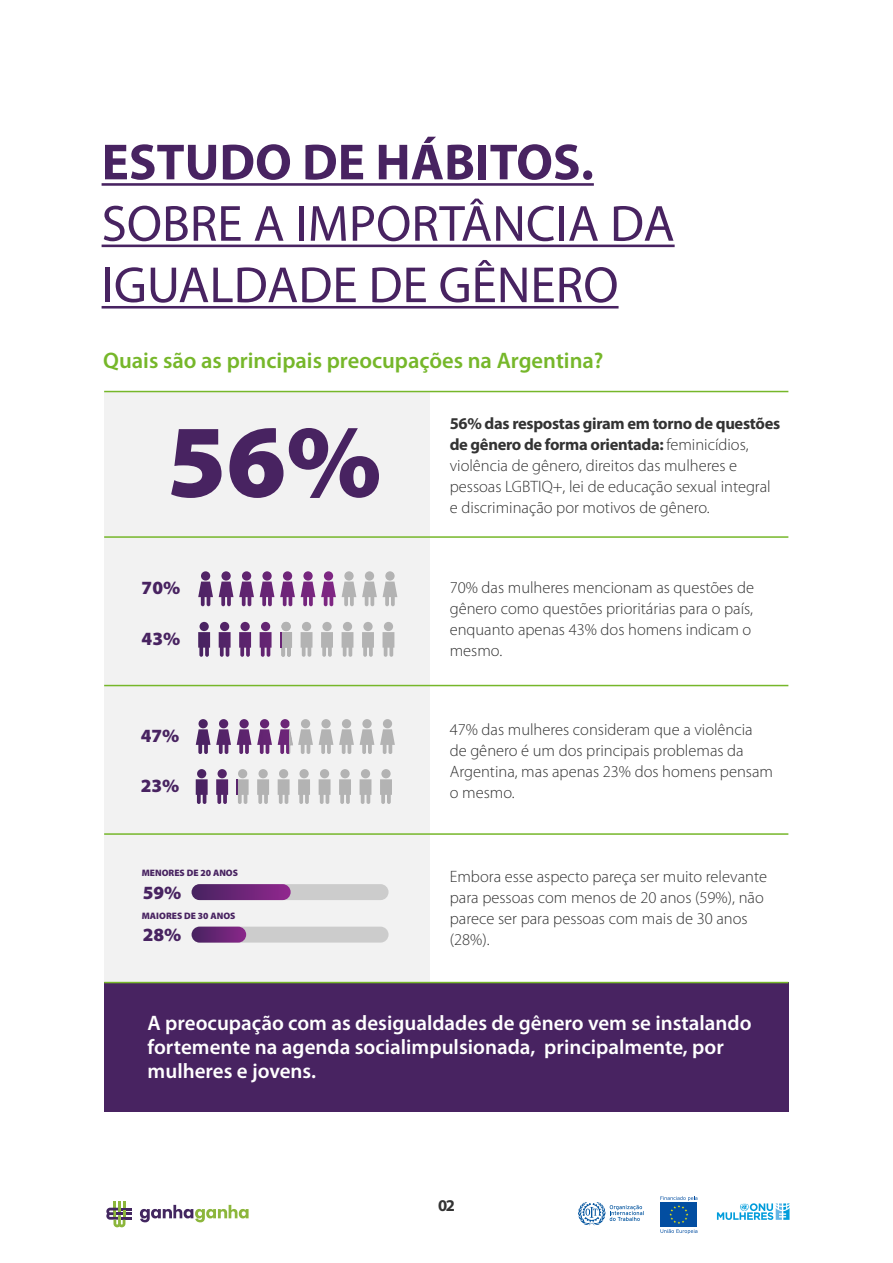
<style>
.page{position:relative;width:893px;height:1263px;background:#fff}
.page>*{position:absolute;margin:0;border:0;box-sizing:border-box;transform-origin:0 0}
.t1{font:900 104.1px "Myriad Pro";color:#482361}
.t2{font:51.15px/61.3px "Myriad Pro";color:#482361}
.t3{font:700 51.15px "Myriad Pro";color:#482361}
.t4{font:600 22.5px "Myriad Pro";color:#76b72a}
.t5{font:600 21px/24px "Myriad Pro";color:#fff}
.t6{font:900 18.75px "Myriad Pro";color:#482361}
.t7{font:300 16.5px/21px "Myriad Pro";color:#333}
.t8{font:700 16.5px "Myriad Pro";color:#333}
.t9{font:900 9.45px "Myriad Pro";color:#482361}
.s1{font-weight:700}
</style>
<div class="page">
<div style="left:104px;top:391px;width:326px;height:591px;background:#f2f2f2"></div>
<div style="left:104px;top:982px;width:685px;height:130px;background:#482361"></div>
<hr style="left:102px;top:183px;width:492px;height:3px;background:#482361">
<hr style="left:102px;top:245px;width:573px;height:2px;background:#482361">
<hr style="left:102px;top:306px;width:517px;height:2px;background:#482361">
<hr style="left:104px;top:536px;width:684px;height:2px;background:#76b72a">
<hr style="left:104px;top:391px;width:684px;height:1px;background:#76b72a">
<hr style="left:104px;top:685px;width:684px;height:1px;background:#76b72a">
<hr style="left:104px;top:833px;width:684px;height:2px;background:#76b72a">
<hr style="left:104px;top:982px;width:684px;height:1px;background:#76b72a">
<svg style="left:198px;top:622px;width:12px;height:35px"></svg>
<svg style="left:219px;top:622px;width:12px;height:35px"></svg>
<svg style="left:239px;top:622px;width:12px;height:35px"></svg>
<svg style="left:260px;top:622px;width:12px;height:35px"></svg>
<div style="left:281px;top:622px;width:10px;height:9px;background:#b3b3b3;border-radius:50%"></div>
<div style="left:302px;top:622px;width:9px;height:9px;background:#b3b3b3;border-radius:50%"></div>
<svg style="left:301px;top:632px;width:11px;height:25px"></svg>
<div style="left:322px;top:622px;width:10px;height:9px;background:#b3b3b3;border-radius:50%"></div>
<svg style="left:321px;top:632px;width:12px;height:25px"></svg>
<div style="left:343px;top:622px;width:9px;height:9px;background:#b3b3b3;border-radius:50%"></div>
<svg style="left:342px;top:632px;width:11px;height:25px"></svg>
<div style="left:363px;top:622px;width:10px;height:9px;background:#b3b3b3;border-radius:50%"></div>
<svg style="left:362px;top:632px;width:12px;height:25px"></svg>
<div style="left:384px;top:622px;width:9px;height:9px;background:#b3b3b3;border-radius:50%"></div>
<svg style="left:383px;top:632px;width:11px;height:25px"></svg>
<svg style="left:280px;top:632px;width:12px;height:25px"></svg>
<svg style="left:198px;top:571px;width:15px;height:35px"></svg>
<svg style="left:219px;top:571px;width:14px;height:35px"></svg>
<svg style="left:239px;top:571px;width:15px;height:35px"></svg>
<svg style="left:260px;top:571px;width:14px;height:35px"></svg>
<svg style="left:280px;top:571px;width:15px;height:35px"></svg>
<svg style="left:301px;top:571px;width:14px;height:35px"></svg>
<svg style="left:321px;top:571px;width:15px;height:35px"></svg>
<div style="left:344px;top:571px;width:10px;height:10px;background:#b3b3b3;border-radius:50%"></div>
<svg style="left:342px;top:582px;width:14px;height:24px"></svg>
<div style="left:365px;top:571px;width:9px;height:10px;background:#b3b3b3;border-radius:50%"></div>
<svg style="left:362px;top:582px;width:15px;height:24px"></svg>
<div style="left:385px;top:571px;width:10px;height:10px;background:#b3b3b3;border-radius:50%"></div>
<svg style="left:383px;top:582px;width:14px;height:24px"></svg>
<svg style="left:196px;top:769px;width:12px;height:35px"></svg>
<svg style="left:216px;top:769px;width:12px;height:35px"></svg>
<div style="left:238px;top:769px;width:9px;height:9px;background:#b3b3b3;border-radius:50%"></div>
<div style="left:258px;top:769px;width:10px;height:9px;background:#b3b3b3;border-radius:50%"></div>
<svg style="left:257px;top:779px;width:12px;height:25px"></svg>
<div style="left:279px;top:769px;width:9px;height:9px;background:#b3b3b3;border-radius:50%"></div>
<svg style="left:278px;top:779px;width:12px;height:25px"></svg>
<div style="left:299px;top:769px;width:10px;height:9px;background:#b3b3b3;border-radius:50%"></div>
<svg style="left:298px;top:779px;width:12px;height:25px"></svg>
<div style="left:320px;top:769px;width:9px;height:9px;background:#b3b3b3;border-radius:50%"></div>
<svg style="left:319px;top:779px;width:11px;height:25px"></svg>
<div style="left:340px;top:769px;width:10px;height:9px;background:#b3b3b3;border-radius:50%"></div>
<svg style="left:339px;top:779px;width:12px;height:25px"></svg>
<div style="left:361px;top:769px;width:9px;height:9px;background:#b3b3b3;border-radius:50%"></div>
<svg style="left:360px;top:779px;width:11px;height:25px"></svg>
<div style="left:381px;top:769px;width:10px;height:9px;background:#b3b3b3;border-radius:50%"></div>
<svg style="left:380px;top:779px;width:12px;height:25px"></svg>
<svg style="left:237px;top:779px;width:12px;height:25px"></svg>
<svg style="left:196px;top:719px;width:35px;height:35px"></svg>
<svg style="left:237px;top:719px;width:14px;height:35px"></svg>
<svg style="left:257px;top:719px;width:15px;height:35px"></svg>
<svg style="left:278px;top:719px;width:35px;height:35px"></svg>
<div style="left:321px;top:719px;width:10px;height:9px;background:#b3b3b3;border-radius:50%"></div>
<svg style="left:319px;top:729px;width:14px;height:25px"></svg>
<div style="left:342px;top:719px;width:9px;height:9px;background:#b3b3b3;border-radius:50%"></div>
<svg style="left:339px;top:729px;width:15px;height:25px"></svg>
<div style="left:362px;top:719px;width:10px;height:9px;background:#b3b3b3;border-radius:50%"></div>
<svg style="left:360px;top:729px;width:14px;height:25px"></svg>
<div style="left:383px;top:719px;width:9px;height:9px;background:#b3b3b3;border-radius:50%"></div>
<svg style="left:380px;top:729px;width:15px;height:25px"></svg>
<div style="left:192px;top:884px;width:197px;height:16px;background:#ccc;border-radius:8px"></div>
<div style="left:192px;top:884px;width:99px;height:16px;background:linear-gradient(to right,#462260,#92298f);border-radius:8px"></div>
<div style="left:192px;top:927px;width:197px;height:15px;background:#ccc;border-radius:8px"></div>
<svg style="left:192px;top:927px;width:54px;height:15px"></svg>
<svg style="left:106px;top:1201px;width:26px;height:26px"></svg>
<svg style="left:140px;top:1205px;width:109px;height:17px"></svg>
<svg style="left:578px;top:1202px;width:66px;height:23px"></svg>
<svg style="left:717px;top:1203px;width:72px;height:17px"></svg>
<svg style="left:660px;top:1196px;width:37px;height:38px"></svg>
<h2 class="t3" style="left:102px;top:129px;width:494px">ESTUDO DE HÁBITOS.</h2>
<h2 class="t2" style="left:102px;top:192px;width:575px">SOBRE A IMPORTÂNCIA DA<br>IGUALDADE DE GÊNERO</h2>
<h3 class="t4" style="left:103px;top:346px;width:502px">Quais são as principais preocupações na Argentina?</h3>
<h1 class="t1" style="left:167px;top:403px;width:217px">56%</h1>
<p class="t6" style="left:142px;top:577px;width:40px">70%</p>
<p class="t6" style="left:142px;top:628px;width:40px">43%</p>
<p class="t6" style="left:141px;top:725px;width:40px">47%</p>
<p class="t6" style="left:141px;top:775px;width:40px">23%</p>
<p class="t9" style="left:142px;top:868px;width:98px">MENORES DE 20 ANOS</p>
<p class="t6" style="left:143px;top:881px;width:40px">59%</p>
<p class="t9" style="left:142px;top:911px;width:95px">MAIORES DE 30 ANOS</p>
<p class="t6" style="left:143px;top:924px;width:40px">28%</p>
<p class="t7" style="left:450px;top:413px;width:332px"><span class="s1">56% das respostas giram em torno de questões de gênero de forma orientada:</span> feminicídios, violência de gênero, direitos das mulheres e pessoas LGBTIQ+, lei de educação sexual integral e discriminação por motivos de gênero.</p>
<p class="t7" style="left:450px;top:577px;width:306px">70% das mulheres mencionam as questões de gênero como questões prioritárias para o país, enquanto apenas 43% dos homens indicam o mesmo.</p>
<p class="t7" style="left:450px;top:719px;width:325px">47% das mulheres consideram que a violência de gênero é um dos principais problemas da Argentina, mas apenas 23% dos homens pensam o mesmo.</p>
<p class="t7" style="left:450px;top:866px;width:319px">Embora esse aspecto pareça ser muito relevante para pessoas com menos de 20 anos (59%), não parece ser para pessoas com mais de 30 anos (28%).</p>
<p class="t5" style="left:148px;top:1010px;width:606px">A preocupação com as desigualdades de gênero vem se instalando fortemente na agenda socialimpulsionada, principalmente, por mulheres e jovens.</p>
<p class="t8" style="left:438px;top:1195px;width:18px">02</p>
</div>
